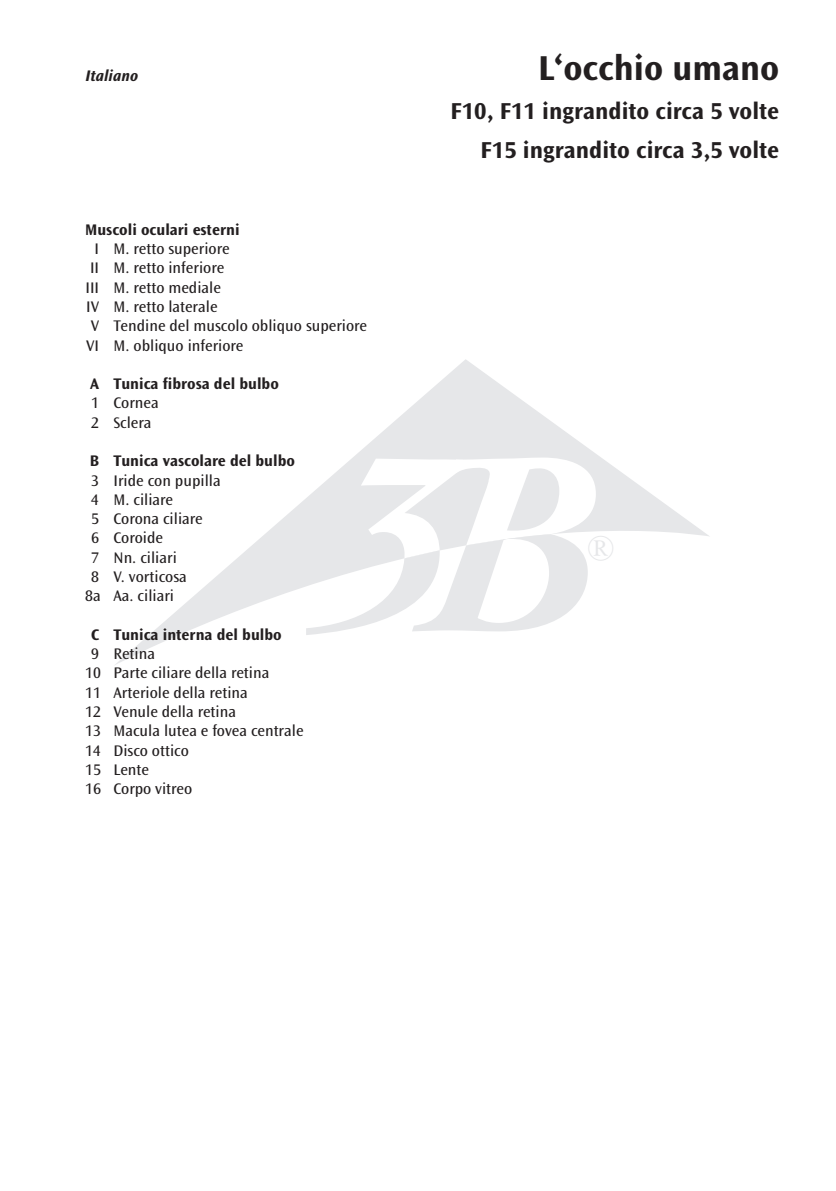
<style>
.page{position:relative;width:836px;height:1191px;background:#fff}
.page>*{position:absolute;margin:0;border:0;box-sizing:border-box;transform-origin:0 0}
.t1{font:36.2px "Perpetua";color:#e6e7e9}
.t2{font:700 36px "Ocean Sans";color:#231f20}
.t3{font:700 24px/38.6px "Ocean Sans";color:#231f20;text-align:right}
.t4{font:16px/19.2px "Ocean Sans";color:#231f20}
.t5{font:700 16px "Ocean Sans";color:#231f20}
.t6{font:italic 700 16px "Ocean Sans";color:#231f20}
</style>
<div class="page">
<svg style="left:115px;top:359px;width:594px;height:306px"></svg>
<svg style="left:306px;top:457px;width:289px;height:178px"></svg>
<p class="t6" style="left:85px;top:66px;width:54px">Italiano</p>
<p class="t5" style="left:85px;top:221px;width:156px">Muscoli oculari esterni</p>
<p class="t4" style="left:94px;top:239px;width:136px">I M. retto superiore</p>
<p class="t4" style="left:90px;top:259px;width:136px">II M. retto inferiore</p>
<p class="t4" style="left:85px;top:278px;width:137px">III M. retto mediale</p>
<p class="t4" style="left:86px;top:297px;width:133px">IV M. retto laterale</p>
<p class="t4" style="left:91px;top:316px;width:278px">V Tendine del muscolo obliquo superiore</p>
<p class="t4" style="left:86px;top:336px;width:159px">VI M. obliquo inferiore</p>
<p class="t5" style="left:90px;top:375px;width:190px">A Tunica fibrosa del bulbo</p>
<p class="t4" style="left:91px;top:394px;width:69px">1 Cornea<br>2 Sclera</p>
<p class="t5" style="left:90px;top:452px;width:206px">B Tunica vascolare del bulbo</p>
<p class="t4" style="left:91px;top:471px;width:131px">3 Iride con pupilla</p>
<p class="t4" style="left:91px;top:490px;width:83px">4 M. ciliare</p>
<p class="t4" style="left:91px;top:509px;width:113px">5 Corona ciliare</p>
<p class="t4" style="left:91px;top:529px;width:73px">6 Coroide</p>
<p class="t4" style="left:91px;top:548px;width:87px">7 Nn. ciliari</p>
<p class="t4" style="left:91px;top:567px;width:97px">8 V. vorticosa</p>
<p class="t4" style="left:85px;top:586px;width:90px">8a Aa. ciliari</p>
<p class="t5" style="left:91px;top:625px;width:192px">C Tunica interna del bulbo</p>
<p class="t4" style="left:85px;top:644px;width:220px;text-indent:6px">9 Retina<br>10 Parte ciliare della retina<br>11 Arteriole della retina<br>12 Venule della retina<br>13 Macula lutea e fovea centrale<br>14 Disco ottico<br>15 Lente<br>16 Corpo vitreo</p>
<h2 class="t2" style="left:537px;top:48px;width:242px">L‘occhio umano</h2>
<h3 class="t3" style="left:450px;top:92px;width:330px">F10, F11 ingrandito circa 5 volte<br>F15 ingrandito circa 3,5 volte</h3>
<h1 class="t1" style="left:586px;top:530px;width:29px">®</h1>
</div>
